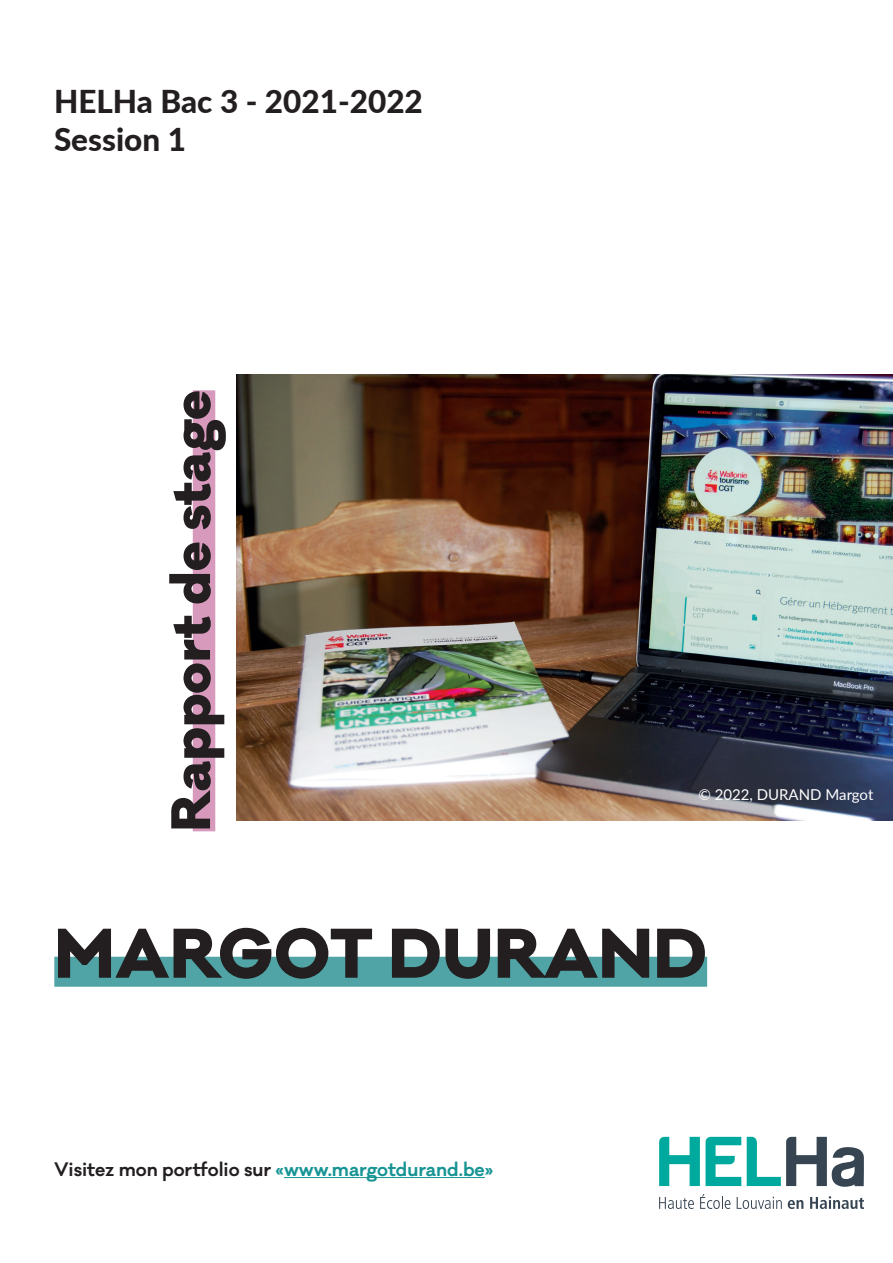
<style>
.page{position:relative;width:893px;height:1263px;background:#fff}
.page>*{position:absolute;margin:0;border:0;box-sizing:border-box;transform-origin:0 0}
.t1{font:800 64.5px "Galano Classic";letter-spacing:.01em;color:#231f20}
.t2{font:800 51px "Galano Classic";color:#231f20}
.t3{font:800 31.5px "Lato";color:#231f20}
.t4{font:600 18px "Galano Classic";color:#231f20}
.t5{font:15px "Lato";color:#fff}
.s1{color:#179494}
</style>
<div class="page">
<img style="left:237px;top:374px;width:656px;height:447px">
<div style="left:54px;top:957px;width:653px;height:30px;background:#50a4a6"></div>
<div style="left:193px;top:390px;width:22px;height:441px;background:#d89abc"></div>
<svg style="left:659px;top:1137px;width:41px;height:49px"></svg>
<svg style="left:706px;top:1137px;width:35px;height:49px"></svg>
<svg style="left:747px;top:1137px;width:117px;height:50px"></svg>
<svg style="left:659px;top:1197px;width:35px;height:12px"></svg>
<svg style="left:700px;top:1194px;width:30px;height:15px"></svg>
<svg style="left:737px;top:1197px;width:45px;height:12px"></svg>
<svg style="left:788px;top:1200px;width:15px;height:9px"></svg>
<svg style="left:810px;top:1196px;width:54px;height:13px"></svg>
<hr style="left:284px;top:1177px;width:201px;height:1px;background:#179494">
<p class="t3" style="left:54px;top:79px;width:370px">HELHa Bac 3 - 2021-2022</p>
<p class="t3" style="left:54px;top:116px;width:134px">Session 1</p>
<p class="t2" style="left:156px;top:831px;width:442px;rotate:-90deg">Rapport de stage</p>
<p class="t5" style="left:698px;top:784px;width:176px">© 2022, DURAND Margot</p>
<p class="t1" style="left:54px;top:909px;width:654px">MARGOT DURAND</p>
<p class="t4" style="left:54px;top:1157px;width:441px">Visitez mon portfolio sur <span class="s1">«www.margotdurand.be»</span></p>
</div>
